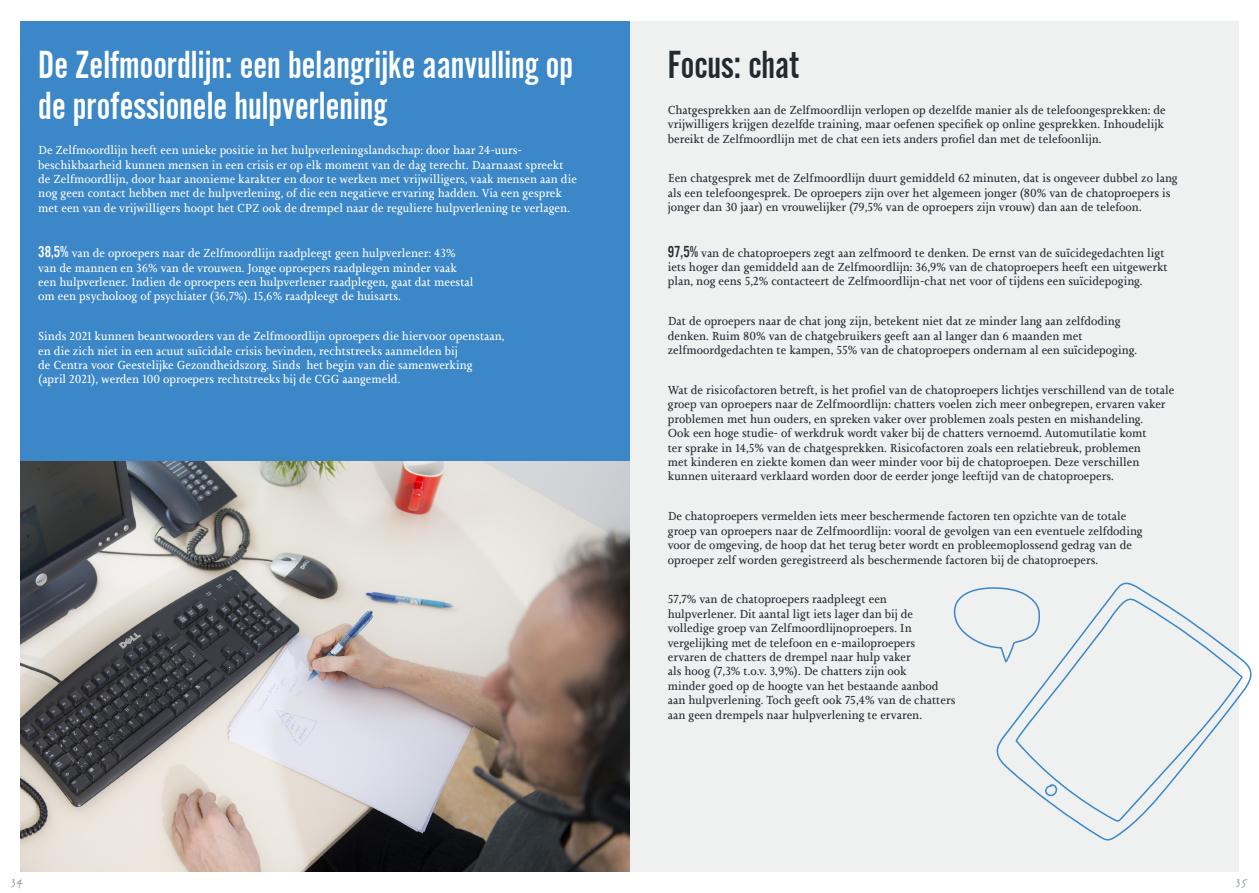
<style>
.page{position:relative;width:1259px;height:893px;background:#fff}
.page>*{position:absolute;margin:0;border:0;box-sizing:border-box;transform-origin:0 0}
.t1{font:40.5px/40.5px "Alternate Gothic Com No 2";color:#fff}
.t2{font:40.5px "Alternate Gothic Com No 2";color:#222a30}
.t3{font:16.5px "Amadeo Std";color:#758690}
.Brood{font:12px/14.4px "Joanna Nova";color:#222a30;scale:.95 1}
.Brood-2{font:12px/14.4px "Joanna Nova";color:#fff;scale:.95 1}
.s1{font-family:"Alternate Gothic Com No 3";font-size:16.5px}
</style>
<div class="page">
<div style="left:20px;top:21px;width:1218px;height:851px;background:#eff0f0"></div>
<div style="left:20px;top:21px;width:609px;height:851px;background:#3b87c7"></div>
<img style="left:20px;top:461px;width:609px;height:411px">
<svg style="left:953px;top:582px;width:299px;height:259px"></svg>
<h1 class="t1" style="left:38px;top:44px;width:536px">De Zelfmoordlijn: een belangrijke aanvulling op de professionele hulpverlening</h1>
<p class="Brood-2" style="left:38px;top:143px;width:568px">De Zelfmoordlijn heeft een unieke positie in het hulpverleningslandschap: door haar 24-uurs&shy;beschikbaarheid kunnen mensen in een crisis er op elk moment van de dag terecht. Daarnaast spreekt de Zelfmoordlijn, door haar anonieme karakter en door te werken met vrijwilligers, vaak mensen aan die nog geen contact hebben met de hulpverlening, of die een negatieve ervaring hadden. Via een gesprek met een van de vrijwilligers hoopt het CPZ ook de drempel naar de reguliere hulpverlening te verlagen.</p>
<p class="Brood-2" style="left:38px;top:246px;width:459px"><span class="s1">38,5%</span> van de oproepers naar de Zelfmoordlijn raadpleegt geen hulpverlener: 43% van de mannen en 36% van de vrouwen. Jonge oproepers raadplegen minder vaak een hulpverlener. Indien de oproepers een hulpverlener raadplegen, gaat dat meestal om een psycholoog of psychiater (36,7%). 15,6% raadpleegt de huisarts.</p>
<p class="Brood-2" style="left:38px;top:329px;width:492px">Sinds 2021 kunnen beantwoorders van de Zelfmoordlijn oproepers die hiervoor openstaan, en die zich niet in een acuut suïcidale crisis bevinden, rechtstreeks aanmelden bij<br>de Centra voor Geestelijke Gezondheidszorg. Sinds het begin van die samenwerking<br>(april 2021), werden 100 oproepers rechtstreeks bij de CGG aangemeld.</p>
<h1 class="t2" style="left:668px;top:44px;width:133px">Focus: chat</h1>
<p class="Brood" style="left:668px;top:102px;width:526px">Chatgesprekken aan de Zelfmoordlijn verlopen op dezelfde manier als de telefoongesprekken: de vrijwilligers krijgen dezelfde training, maar oefenen specifiek op online gesprekken. Inhoudelijk bereikt de Zelfmoordlijn met de chat een iets anders profiel dan met de telefoonlijn.</p>
<p class="Brood" style="left:668px;top:171px;width:538px">Een chatgesprek met de Zelfmoordlijn duurt gemiddeld 62 minuten, dat is ongeveer dubbel zo lang als een telefoongesprek. De oproepers zijn over het algemeen jonger (80% van de chatoproepers is jonger dan 30 jaar) en vrouwelijker (79,5% van de oproepers zijn vrouw) dan aan de telefoon.</p>
<p class="Brood" style="left:668px;top:245px;width:528px"><span class="s1">97,5%</span> van de chatoproepers zegt aan zelfmoord te denken. De ernst van de suïcidegedachten ligt iets hoger dan gemiddeld aan de Zelfmoordlijn: 36,9% van de chatoproepers heeft een uitgewerkt plan, nog eens 5,2% contacteert de Zelfmoordlijn-chat net voor of tijdens een suïcidepoging.</p>
<p class="Brood" style="left:668px;top:314px;width:495px">Dat de oproepers naar de chat jong zijn, betekent niet dat ze minder lang aan zelfdoding denken. Ruim 80% van de chatgebruikers geeft aan al langer dan 6 maanden met zelfmoordgedachten te kampen, 55% van de chatoproepers ondernam al een suïcidepoging.</p>
<p class="Brood" style="left:668px;top:383px;width:535px">Wat de risicofactoren betreft, is het profiel van de chatoproepers lichtjes verschillend van de totale groep van oproepers naar de Zelfmoordlijn: chatters voelen zich meer onbegrepen, ervaren vaker problemen met hun ouders, en spreken vaker over problemen zoals pesten en mishandeling.<br>Ook een hoge studie- of werkdruk wordt vaker bij de chatters vernoemd. Automutilatie komt<br>ter sprake in 14,5% van de chatgesprekken. Risicofactoren zoals een relatiebreuk, problemen<br>met kinderen en ziekte komen dan weer minder voor bij de chatoproepen. Deze verschillen kunnen uiteraard verklaard worden door de eerder jonge leeftijd van de chatoproepers.</p>
<p class="Brood" style="left:668px;top:509px;width:501px">De chatoproepers vermelden iets meer beschermende factoren ten opzichte van de totale groep van oproepers naar de Zelfmoordlijn: vooral de gevolgen van een eventuele zelfdoding voor de omgeving, de hoop dat het terug beter wordt en probleemoplossend gedrag van de oproeper zelf worden geregistreerd als beschermende factoren bij de chatoproepers.</p>
<p class="Brood" style="left:668px;top:592px;width:304px">57,7% van de chatoproepers raadpleegt een hulpverlener. Dit aantal ligt iets lager dan bij de volledige groep van Zelfmoordlijnoproepers. In vergelijking met de telefoon en e-mailoproepers ervaren de chatters de drempel naar hulp vaker<br>als hoog (7,3% t.o.v. 3,9%). De chatters zijn ook<br>minder goed op de hoogte van het bestaande aanbod aan hulpverlening. Toch geeft ook 75,4% van de chatters aan geen drempels naar hulpverlening te ervaren.</p>
<h2 class="t3" style="left:11px;top:873px;width:14px">34</h2>
<h2 class="t3" style="left:1235px;top:873px;width:13px">35</h2>
</div>
